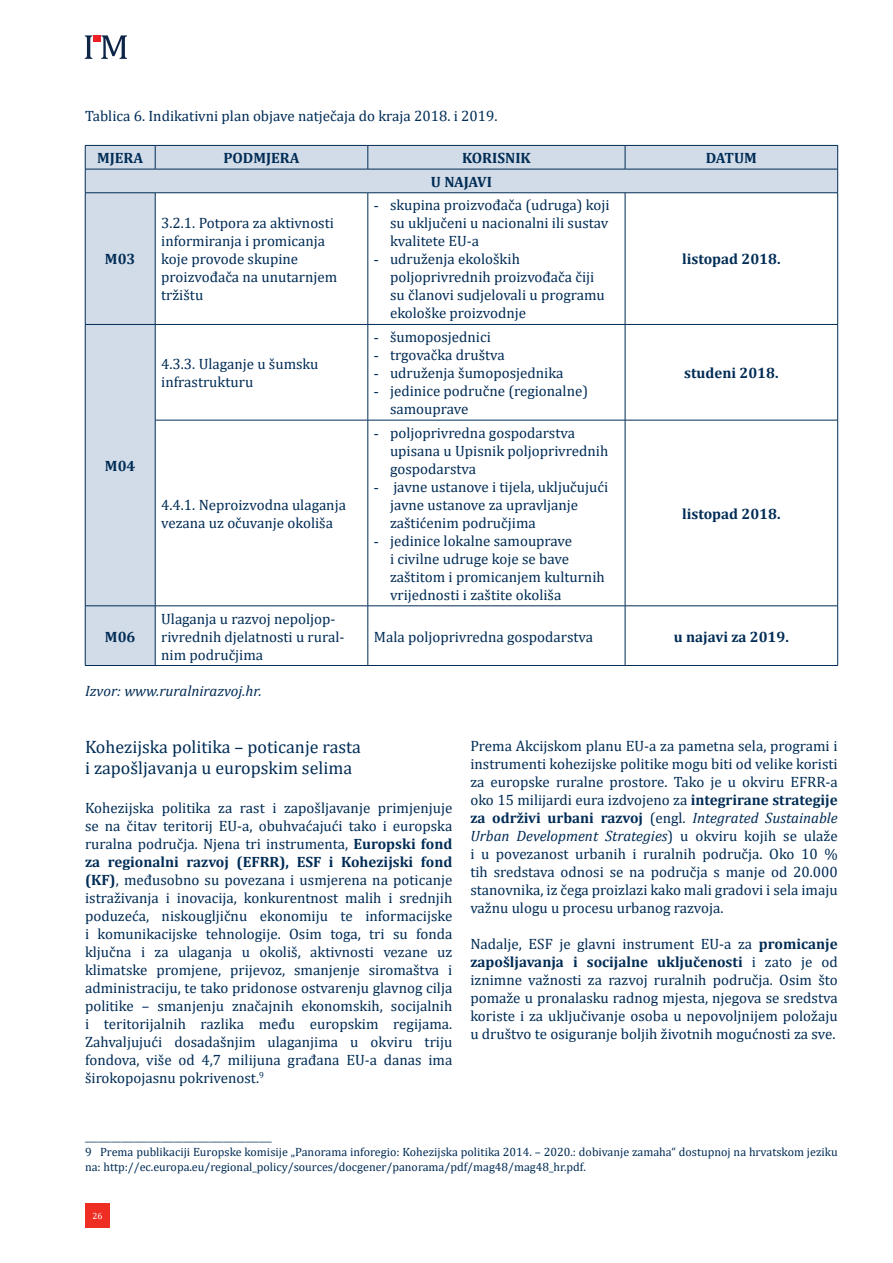
<style>
.page{position:relative;width:893px;height:1263px;background:#fff}
.page>*{position:absolute;margin:0;border:0;box-sizing:border-box;transform-origin:0 0}
.t1{font:18px/21px "Cambria";color:#002c55}
.t2{font:15px/18px "Cambria";color:#002c55}
.t3{font:700 15px "Cambria";color:#002c55}
.t4{font:italic 15px "Cambria";color:#002c55}
.t5{font:12px/15px "Cambria";color:#002c55}
.t6{font:9px "Cambria";color:#fff}
.s1{font-family:"Times New Roman"}
.s2{font-weight:700}
.s3{font-style:italic}
</style>
<div class="page">
<svg style="left:85px;top:35px;width:7px;height:24px"></svg>
<svg style="left:101px;top:35px;width:26px;height:24px"></svg>
<div style="left:93px;top:35px;width:7px;height:7px;background:#ee2026"></div>
<div style="left:85px;top:1203px;width:25px;height:24px;background:#ee2e22"></div>
<svg style="left:86px;top:146px;width:751px;height:519px"></svg>
<hr style="left:85px;top:145px;width:70px;height:1px;background:#002c55">
<hr style="left:155px;top:145px;width:213px;height:1px;background:#002c55">
<svg style="left:155px;top:146px;width:1px;height:23px"></svg>
<hr style="left:368px;top:145px;width:257px;height:1px;background:#002c55">
<svg style="left:368px;top:146px;width:1px;height:23px"></svg>
<hr style="left:625px;top:145px;width:213px;height:1px;background:#002c55">
<svg style="left:625px;top:146px;width:1px;height:23px"></svg>
<hr style="left:85px;top:169px;width:70px;height:1px;background:#002c55">
<svg style="left:85px;top:146px;width:1px;height:46px"></svg>
<hr style="left:155px;top:169px;width:213px;height:1px;background:#002c55">
<hr style="left:368px;top:169px;width:257px;height:1px;background:#002c55">
<hr style="left:625px;top:169px;width:213px;height:1px;background:#002c55">
<svg style="left:837px;top:146px;width:1px;height:46px"></svg>
<hr style="left:85px;top:192px;width:70px;height:1px;background:#002c55">
<hr style="left:85px;top:193px;width:1px;height:131px;background:#002c55">
<hr style="left:155px;top:192px;width:213px;height:1px;background:#002c55">
<hr style="left:155px;top:193px;width:1px;height:131px;background:#002c55">
<hr style="left:368px;top:192px;width:257px;height:1px;background:#002c55">
<hr style="left:368px;top:193px;width:1px;height:131px;background:#002c55">
<hr style="left:625px;top:192px;width:213px;height:1px;background:#002c55">
<hr style="left:625px;top:193px;width:1px;height:131px;background:#002c55">
<hr style="left:837px;top:193px;width:1px;height:131px;background:#002c55">
<hr style="left:85px;top:324px;width:70px;height:1px;background:#002c55">
<hr style="left:85px;top:325px;width:1px;height:95px;background:#002c55">
<hr style="left:85px;top:420px;width:1px;height:186px;background:#002c55">
<hr style="left:155px;top:324px;width:213px;height:1px;background:#002c55">
<hr style="left:155px;top:325px;width:1px;height:95px;background:#002c55">
<hr style="left:368px;top:324px;width:257px;height:1px;background:#002c55">
<hr style="left:368px;top:325px;width:1px;height:95px;background:#002c55">
<hr style="left:625px;top:324px;width:213px;height:1px;background:#002c55">
<hr style="left:625px;top:325px;width:1px;height:95px;background:#002c55">
<hr style="left:837px;top:325px;width:1px;height:95px;background:#002c55">
<hr style="left:155px;top:420px;width:213px;height:1px;background:#002c55">
<hr style="left:155px;top:420px;width:1px;height:186px;background:#002c55">
<hr style="left:368px;top:420px;width:257px;height:1px;background:#002c55">
<hr style="left:368px;top:420px;width:1px;height:186px;background:#002c55">
<hr style="left:625px;top:420px;width:213px;height:1px;background:#002c55">
<hr style="left:625px;top:420px;width:1px;height:186px;background:#002c55">
<hr style="left:837px;top:420px;width:1px;height:186px;background:#002c55">
<hr style="left:85px;top:605px;width:70px;height:1px;background:#002c55">
<hr style="left:85px;top:606px;width:1px;height:59px;background:#002c55">
<hr style="left:155px;top:605px;width:213px;height:1px;background:#002c55">
<hr style="left:155px;top:606px;width:1px;height:59px;background:#002c55">
<hr style="left:368px;top:605px;width:257px;height:1px;background:#002c55">
<hr style="left:368px;top:606px;width:1px;height:59px;background:#002c55">
<hr style="left:625px;top:605px;width:213px;height:1px;background:#002c55">
<hr style="left:625px;top:606px;width:1px;height:59px;background:#002c55">
<hr style="left:837px;top:606px;width:1px;height:59px;background:#002c55">
<hr style="left:85px;top:665px;width:70px;height:1px;background:#002c55">
<hr style="left:155px;top:665px;width:213px;height:1px;background:#002c55">
<hr style="left:368px;top:665px;width:257px;height:1px;background:#002c55">
<hr style="left:625px;top:665px;width:213px;height:1px;background:#002c55">
<p class="t2" style="left:85px;top:107px;width:414px">Tablica 6. Indikativni plan objave natječaja do kraja 2018. i 2019.</p>
<p class="t3" style="left:97px;top:147px;width:48px">MJERA</p>
<p class="t3" style="left:223px;top:147px;width:78px">PODMJERA</p>
<p class="t3" style="left:462px;top:147px;width:70px">KORISNIK</p>
<p class="t3" style="left:706px;top:147px;width:52px">DATUM</p>
<p class="t3" style="left:431px;top:171px;width:63px">U NAJAVI</p>
<p class="t3" style="left:105px;top:249px;width:32px">M03</p>
<p class="t2" style="left:161px;top:214px;width:178px">3.2.1. Potpora za aktivnosti informiranja i promicanja koje provode skupine proizvođača na unutarnjem tržištu</p>
<p class="t2" style="left:161px;top:355px;width:159px">4.3.3. Ulaganje u šumsku infrastrukturu</p>
<p class="t3" style="left:105px;top:455px;width:32px">M04</p>
<p class="t2" style="left:161px;top:496px;width:186px">4.4.1. Neproizvodna ulaganja vezana uz očuvanje okoliša</p>
<p class="t3" style="left:105px;top:626px;width:32px">M06</p>
<p class="t2" style="left:161px;top:609px;width:185px">Ulaganja u razvoj nepoljop&shy;rivrednih djelatnosti u rural&shy;nim područjima</p>
<p class="t4" style="left:85px;top:680px;width:178px">Izvor: www.ruralnirazvoj.hr.</p>
<p class="t2" style="left:390px;top:196px;width:221px;text-align:justify;text-indent:-16px"><span class="s1">-</span> skupina proizvođača (udruga) koji su uključeni u nacionalni ili sustav kvalitete EU-a</p>
<p class="t2" style="left:390px;top:250px;width:216px;text-indent:-16px"><span class="s1">-</span> udruženja ekoloških poljoprivrednih proizvođača čiji su članovi sudjelovali u programu ekološke proizvodnje</p>
<p class="t3" style="left:682px;top:249px;width:100px">listopad 2018.</p>
<p class="t2" style="left:374px;top:328px;width:119px"><span class="s1">-</span> šumoposjednici</p>
<p class="t2" style="left:374px;top:346px;width:132px"><span class="s1">-</span> trgovačka društva</p>
<p class="t2" style="left:374px;top:364px;width:191px"><span class="s1">-</span> udruženja šumoposjednika</p>
<p class="t2" style="left:390px;top:382px;width:200px;text-indent:-16px"><span class="s1">-</span> jedinice područne (regionalne) samouprave</p>
<p class="t2" style="left:390px;top:424px;width:220px;text-indent:-16px"><span class="s1">-</span> poljoprivredna gospodarstva upisana u Upisnik poljoprivrednih gospodarstva</p>
<p class="t2" style="left:390px;top:478px;width:220px;text-indent:-16px"><span class="s1">-</span> javne ustanove i tijela, uključujući javne ustanove za upravljanje zaštićenim područjima</p>
<p class="t2" style="left:390px;top:532px;width:216px;text-indent:-16px"><span class="s1">-</span> jedinice lokalne samouprave<br>i civilne udruge koje se bave zaštitom i promicanjem kulturnih vrijednosti i zaštite okoliša</p>
<p class="t3" style="left:684px;top:362px;width:96px">studeni 2018.</p>
<p class="t3" style="left:682px;top:503px;width:100px">listopad 2018.</p>
<p class="t2" style="left:374px;top:627px;width:221px">Mala poljoprivredna gospodarstva</p>
<p class="t3" style="left:674px;top:626px;width:116px">u najavi za 2019.</p>
<p class="t1" style="left:85px;top:736px;width:278px">Kohezijska politika – poticanje rasta i zapošljavanja u europskim selima</p>
<p class="t2" style="left:85px;top:799px;width:369px;text-align:justify">Kohezijska politika za rast i zapošljavanje primjenjuje se na čitav teritorij EU-a, obuhvaćajući tako i europska ruralna područja. Njena tri instrumenta, <span class="s2">Europski fond za regionalni razvoj (EFRR), ESF i Kohezijski fond (KF)</span>, međusobno su povezana i usmjerena na poticanje istraživanja i inovacija, konkurentnost malih i srednjih poduzeća, niskougljičnu ekonomiju te informacijske i komunikacijske tehnologije. Osim toga, tri su fonda ključna i za ulaganja u okoliš, aktivnosti vezane uz klimatske promjene, prijevoz, smanjenje siromaštva i administraciju, te tako pridonose ostvarenju glavnog cilja politike – smanjenju značajnih ekonomskih, socijalnih i teritorijalnih razlika među europskim regijama.<br>Zahvaljujući dosadašnjim ulaganjima u okviru triju fondova, više od 4,7 milijuna građana EU-a danas ima širokopojasnu pokrivenost.<sup>9</sup></p>
<p class="t2" style="left:470px;top:736px;width:369px;text-align:justify">Prema Akcijskom planu EU-a za pametna sela, programi i instrumenti kohezijske politike mogu biti od velike koristi za europske ruralne prostore. Tako je u okviru EFRR-a oko 15 milijardi eura izdvojeno za <span class="s2">integrirane strategije za održivi urbani razvoj</span> (engl. <span class="s3">Integrated Sustainable Urban Development Strategies</span>) u okviru kojih se ulaže i u povezanost urbanih i ruralnih područja. Oko 10 % tih sredstava odnosi se na područja s manje od 20.000 stanovnika, iz čega proizlazi kako mali gradovi i sela imaju važnu ulogu u procesu urbanog razvoja.</p>
<p class="t2" style="left:470px;top:934px;width:369px;text-align:justify">Nadalje, ESF je glavni instrument EU-a za <span class="s2">promicanje zapošljavanja i socijalne uključenosti</span> i zato je od iznimne važnosti za razvoj ruralnih područja. Osim što pomaže u pronalasku radnog mjesta, njegova se sredstva koriste i za uključivanje osoba u nepovoljnijem položaju u društvo te osiguranje boljih životnih mogućnosti za sve.</p>
<p class="t5" style="left:85px;top:1129px;width:754px">__________________________________________<br>9 Prema publikaciji Europske komisije „Panorama inforegio: Kohezijska politika 2014. – 2020.: dobivanje zamaha“ dostupnoj na hrvatskom jeziku na: http://ec.europa.eu/regional_policy/sources/docgener/panorama/pdf/mag48/mag48_hr.pdf.</p>
<p class="t6" style="left:92px;top:1210px;width:12px">26</p>
</div>
